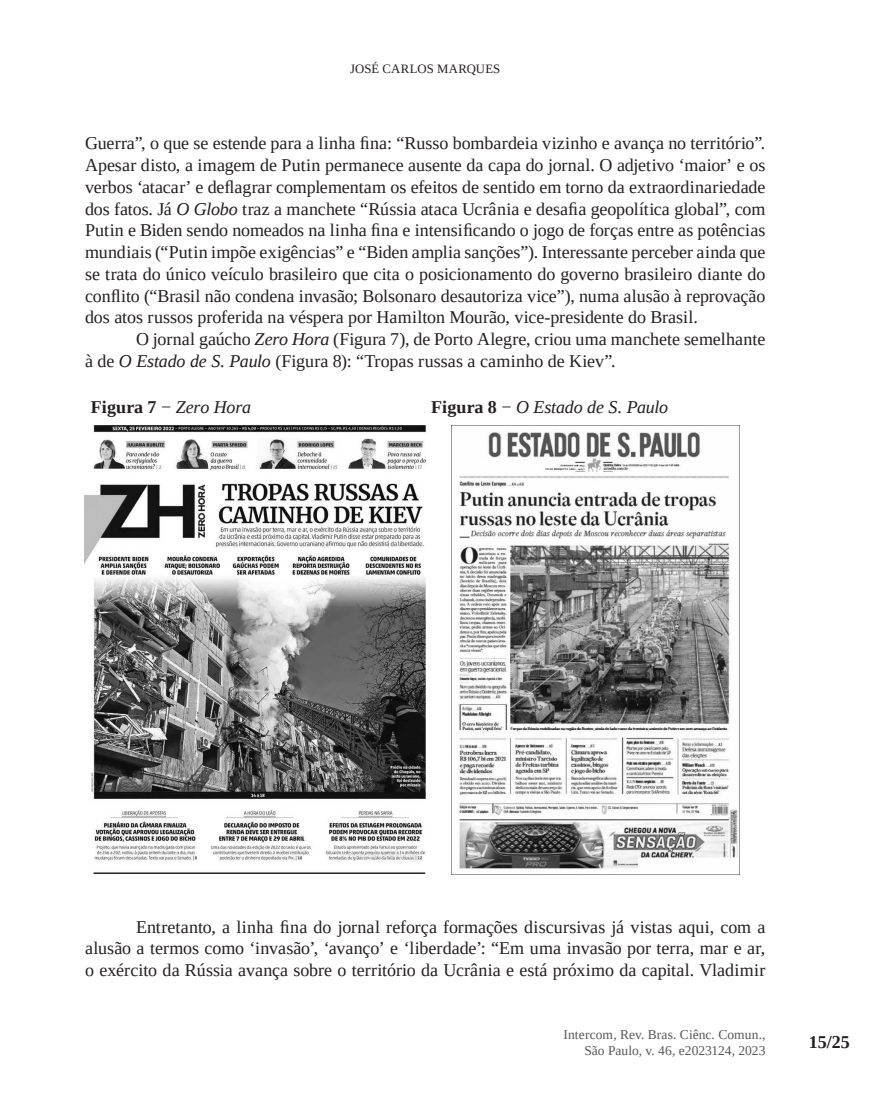
<style>
.page{position:relative;width:893px;height:1106px;background:#fff}
.page>*{position:absolute;margin:0;border:0;box-sizing:border-box;transform-origin:0 0}
.TEXTO_CORRIDO{font:18px/21.8px "Liberation Serif";color:#231f20;text-align:justify}
.TÍTULOS_QUADROS_E_FIGURAS{font:italic 18px "Liberation Serif";letter-spacing:-.01em;color:#231f20}
.t1{font:700 18px "Liberation Serif";color:#231f20}
.t2{font:13.5px/16.2px "Liberation Serif";color:#57585a;text-align:right}
.t3{font:12.75px "Liberation Serif";color:#231f20}
.s1{font-style:italic}
.s2{font-weight:700;font-style:normal}
.s3{font-style:normal}
</style>
<div class="page">
<img style="left:85px;top:425px;width:340px;height:448px">
<img style="left:452px;top:425px;width:287px;height:444px">
<p class="t3" style="left:350px;top:60px;width:151px">JOSÉ CARLOS MARQUES</p>
<p class="TEXTO_CORRIDO" style="left:85px;top:132px;width:682px">Guerra”, o que se estende para a linha fina: “Russo bombardeia vizinho e avança no território”.<br>Apesar disto, a imagem de Putin permanece ausente da capa do jornal. O adjetivo ‘maior’ e os verbos ‘atacar’ e deflagrar complementam os efeitos de sentido em torno da extraordinariedade dos fatos. Já <span class="s1">O Globo</span> traz a manchete “Rússia ataca Ucrânia e desafia geopolítica global”, com Putin e Biden sendo nomeados na linha fina e intensificando o jogo de forças entre as potências mundiais (“Putin impõe exigências” e “Biden amplia sanções”). Interessante perceber ainda que se trata do único veículo brasileiro que cita o posicionamento do governo brasileiro diante do conflito (“Brasil não condena invasão; Bolsonaro desautoriza vice”), numa alusão à reprovação dos atos russos proferida na véspera por Hamilton Mourão, vice-presidente do Brasil.</p>
<p class="TEXTO_CORRIDO" style="left:85px;top:328px;width:682px;text-indent:51px">O jornal gaúcho <span class="s1">Zero Hora</span> (Figura 7), de Porto Alegre, criou uma manchete semelhante à de <span class="s1">O Estado de S. Paulo</span> (Figura 8): “Tropas russas a caminho de Kiev”.</p>
<p class="TÍTULOS_QUADROS_E_FIGURAS" style="left:91px;top:396px;width:162px"><span class="s2">Figura 7</span> <span class="s3">−</span> Zero Hora</p>
<p class="TÍTULOS_QUADROS_E_FIGURAS" style="left:431px;top:396px;width:238px"><span class="s2">Figura 8</span> <span class="s3">−</span> O Estado de S. Paulo</p>
<p class="TEXTO_CORRIDO" style="left:85px;top:915px;width:682px;text-indent:51px">Entretanto, a linha fina do jornal reforça formações discursivas já vistas aqui, com a alusão a termos como ‘invasão’, ‘avanço’ e ‘liberdade’: “Em uma invasão por terra, mar e ar, o exército da Rússia avança sobre o território da Ucrânia e está próximo da capital. Vladimir</p>
<p class="t2" style="left:563px;top:1026px;width:204px">Intercom, Rev. Bras. Ciênc. Comun.,<br>São Paulo, v. 46, e2023124, 2023</p>
<p class="t1" style="left:809px;top:1030px;width:43px">15/25</p>
</div>
